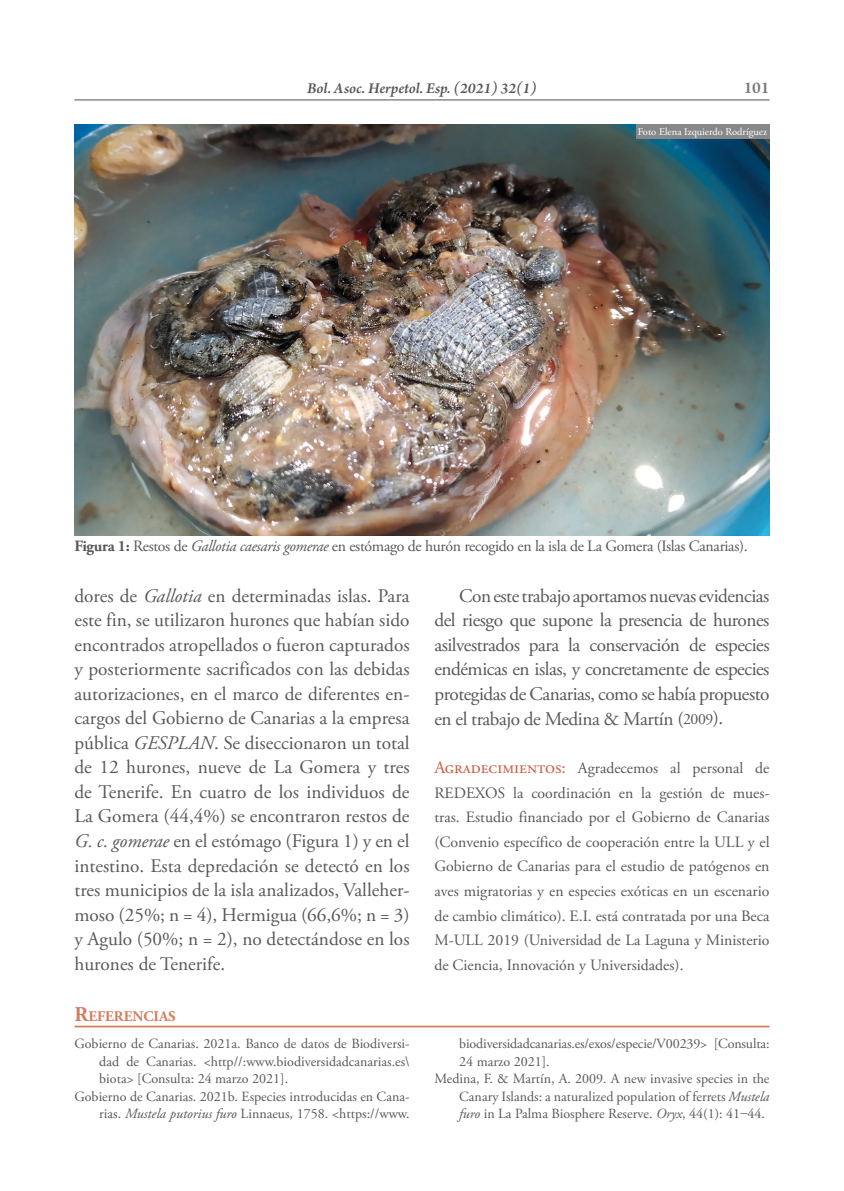
<style>
.page{position:relative;width:844px;height:1191px;background:#fff}
.page>*{position:absolute;margin:0;border:0;box-sizing:border-box;transform-origin:0 0}
.t1{font:19.25px/24.5px "Adobe Garamond Pro";letter-spacing:-.025em;color:#58585a;text-align:justify}
.t2{font:600 17.5px "Arno Pro";color:#58585a}
.t3{font:15.75px/24.5px "Adobe Garamond Pro";color:#58585a;text-align:justify}
.t4{font:15.75px "Adobe Garamond Pro";letter-spacing:-.02em;color:#58585a}
.t5{font:italic 600 15.75px "Arno Pro";color:#58585a}
.t6{font:700 14.7px "Adobe Garamond Pro";color:#d47d5f}
.t7{font:14px "Adobe Garamond Pro";color:#58585a}
.t8{font:10.5px "Adobe Garamond Pro";color:#fff}
.s1{font-weight:700}
.s2{font-style:italic}
.s3{font-size:15.75px}
.s4{font-size:17.5px;color:#c85c40}
.s5{font-size:21px}
</style>
<div class="page">
<hr style="left:74px;top:99px;width:695px;height:2px;background:#58585a">
<img style="left:74px;top:124px;width:695px;height:411px">
<div style="left:636px;top:124px;width:133px;height:15px;background:#87888a"></div>
<hr style="left:74px;top:1025px;width:695px;height:2px;background:#d47d5f">
<p class="t5" style="left:307px;top:79px;width:231px">Bol. Asoc. Herpetol. Esp. (2021) 32(1)</p>
<p class="t2" style="left:743px;top:78px;width:28px">101</p>
<p class="t8" style="left:637px;top:126px;width:131px">Foto Elena Izquierdo Rodríguez</p>
<p class="t4" style="left:74px;top:536px;width:674px"><span class="s1">Figura 1:</span> Restos de <span class="s2">Gallotia caesaris gomerae</span> en estómago de hurón recogido en la isla de La Gomera (Islas Canarias).</p>
<p class="t1" style="left:74px;top:584px;width:337px">dores de <span class="s2">Gallotia</span> en determinadas islas. Para este fin, se utilizaron hurones que habían sido encontrados atropellados o fueron capturados y posteriormente sacrificados con las debidas autorizaciones, en el marco de diferentes en&shy;cargos del Gobierno de Canarias a la empresa pública <span class="s2">GESPLAN</span>. Se diseccionaron un total de 12 hurones, nueve de La Gomera y tres de Tenerife. En cuatro de los individuos de La Gomera (44,4%) se encontraron restos de <span class="s2">G. c. gomerae</span> en el estómago (Figura 1) y en el intestino. Esta depredación se detectó en los tres municipios de la isla analizados, Valleher&shy;moso (25%; n = 4), Hermigua (66,6%; n = 3) y Agulo (50%; n = 2), no detectándose en los hurones de Tenerife.</p>
<p class="t1" style="left:434px;top:584px;width:336px;text-indent:25px">Con este trabajo aportamos nuevas evidencias del riesgo que supone la presencia de hurones asilvestrados para la conservación de especies endémicas en islas, y concretamente de especies protegidas de Canarias, como se había propuesto en el trabajo de Medina &amp; Martín (<span class="s3">2009</span>).</p>
<p class="t3" style="left:434px;top:756px;width:336px"><span class="s4">Agradecimientos:</span> Agradecemos al personal de REDEXOS la coordinación en la gestión de mues&shy;tras. Estudio financiado por el Gobierno de Canarias (Convenio específico de cooperación entre la ULL y el Gobierno de Canarias para el estudio de patógenos en aves migratorias y en especies exóticas en un escenario de cambio climático). E.I. está contratada por una Beca M-ULL 2019 (Universidad de La Laguna y Ministerio de Ciencia, Innovación y Universidades).</p>
<p class="t6" style="left:74px;top:1007px;width:103px"><span class="s5">R</span>EFERENCIAS</p>
<p class="t7" style="left:74px;top:1035px;width:336px">Gobierno de Canarias. 2021a. Banco de datos de Biodiversi-</p>
<p class="t7" style="left:99px;top:1053px;width:312px">dad de Canarias. &lt;http//:www.biodiversidadcanarias.es\</p>
<p class="t7" style="left:99px;top:1070px;width:190px">biota&gt; [Consulta: 24 marzo 2021].</p>
<p class="t7" style="left:74px;top:1088px;width:336px">Gobierno de Canarias. 2021b. Especies introducidas en Cana-</p>
<p class="t7" style="left:99px;top:1105px;width:312px">rias. <span class="s2">Mustela putorius furo</span> Linnaeus, 1758. &lt;https://www.</p>
<p class="t7" style="left:459px;top:1035px;width:312px">biodiversidadcanarias.es/exos/especie/V00239&gt; [Consulta:</p>
<p class="t7" style="left:459px;top:1053px;width:92px">24 marzo 2021].</p>
<p class="t7" style="left:434px;top:1070px;width:336px">Medina, F. &amp; Martín, A. 2009. A new invasive species in the</p>
<p class="t7" style="left:459px;top:1088px;width:312px">Canary Islands: a naturalized population of ferrets <span class="s2">Mustela</span></p>
<p class="t7" style="left:459px;top:1105px;width:307px"><span class="s2">furo</span> in La Palma Biosphere Reserve. <span class="s2">Oryx</span>, 44(1): 41–44.</p>
</div>
